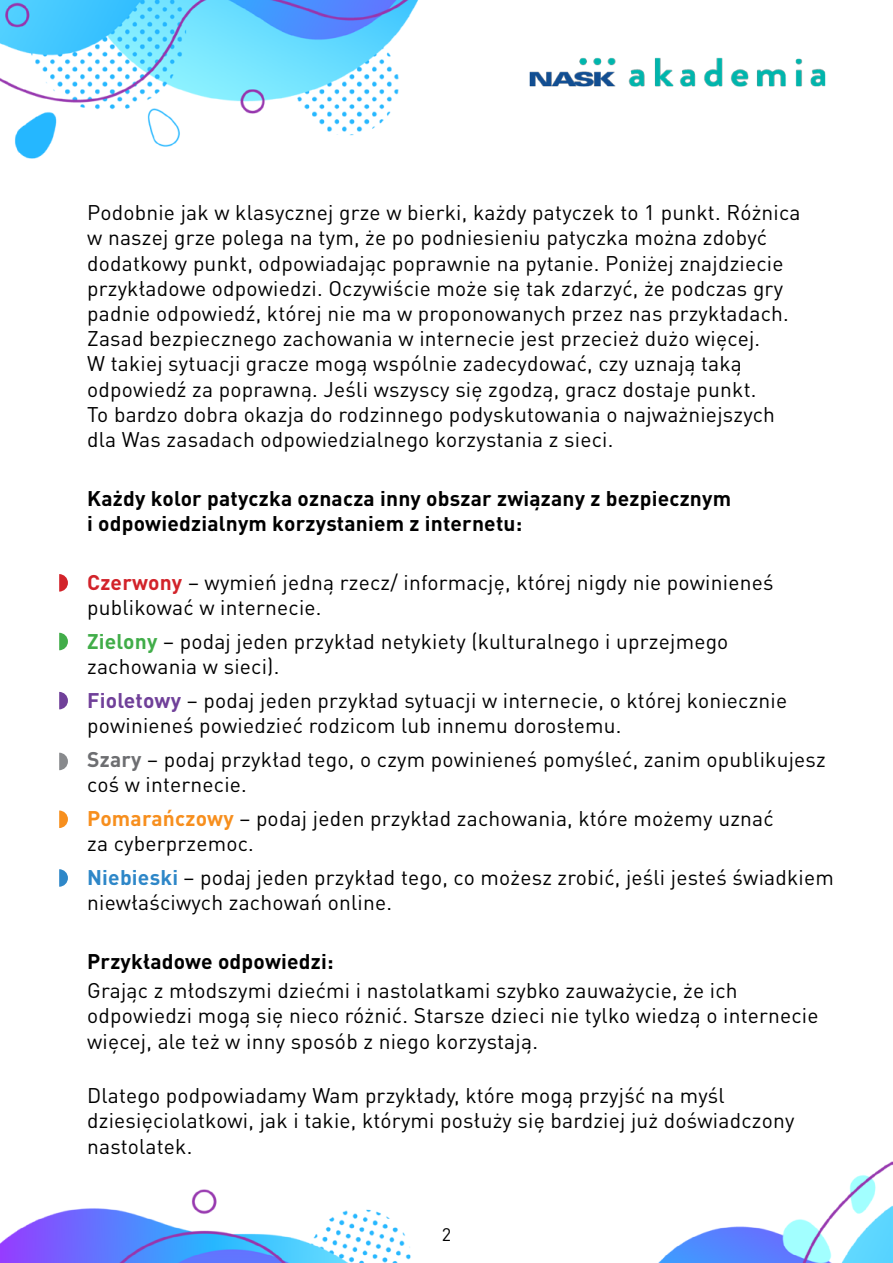
<style>
.page{position:relative;width:893px;height:1263px;background:#fff}
.page>*{position:absolute;margin:0;border:0;box-sizing:border-box;transform-origin:0 0}
.t1{font:21px/25.2px "DIN Pro";letter-spacing:.01em;color:#000}
.t2{font:700 21px/25.2px "DIN Pro";letter-spacing:.01em;color:#000}
.t3{font:18px "DIN Pro";color:#000}
.s1{font-weight:700;color:#d2232a}
.s2{font-weight:700;color:#41ad49}
.s3{font-weight:700;color:#704099}
.s4{font-weight:700;color:#6d6e71}
.s5{font-weight:700;color:#f78f1e}
.s6{font-weight:700;color:#2e87c8}
</style>
<div class="page">
<img style="left:0;top:0;width:893px;height:1263px">
<svg style="left:59px;top:574px;width:9px;height:18px"></svg>
<svg style="left:59px;top:633px;width:9px;height:17px"></svg>
<svg style="left:59px;top:692px;width:9px;height:17px"></svg>
<svg style="left:59px;top:810px;width:9px;height:18px"></svg>
<svg style="left:59px;top:869px;width:9px;height:18px"></svg>
<svg style="left:59px;top:753px;width:9px;height:17px"></svg>
<p class="t1" style="left:87px;top:199px;width:715px">Podobnie jak w klasycznej grze w bierki, każdy patyczek to 1 punkt. Różnica w naszej grze polega na tym, że po podniesieniu patyczka można zdobyć dodatkowy punkt, odpowiadając poprawnie na pytanie. Poniżej znajdziecie przykładowe odpowiedzi. Oczywiście może się tak zdarzyć, że podczas gry padnie odpowiedź, której nie ma w proponowanych przez nas przykładach.<br>Zasad bezpiecznego zachowania w internecie jest przecież dużo więcej.<br>W takiej sytuacji gracze mogą wspólnie zadecydować, czy uznają taką odpowiedź za poprawną. Jeśli wszyscy się zgodzą, gracz dostaje punkt.<br>To bardzo dobra okazja do rodzinnego podyskutowania o najważniejszych dla Was zasadach odpowiedzialnego korzystania z sieci.</p>
<p class="t2" style="left:87px;top:485px;width:645px">Każdy kolor patyczka oznacza inny obszar związany z bezpiecznym i odpowiedzialnym korzystaniem z internetu:</p>
<p class="t1" style="left:87px;top:569px;width:688px"><span class="s1">Czerwony</span> – wymień jedną rzecz/ informację, której nigdy nie powinieneś publikować w internecie.</p>
<p class="t1" style="left:87px;top:628px;width:643px"><span class="s2">Zielony</span> – podaj jeden przykład netykiety (kulturalnego i uprzejmego zachowania w sieci).</p>
<p class="t1" style="left:87px;top:687px;width:702px"><span class="s3">Fioletowy</span> – podaj jeden przykład sytuacji w internecie, o której koniecznie powinieneś powiedzieć rodzicom lub innemu dorosłemu.</p>
<p class="t1" style="left:87px;top:746px;width:740px"><span class="s4">Szary</span> – podaj przykład tego, o czym powinieneś pomyśleć, zanim opublikujesz coś w internecie.</p>
<p class="t1" style="left:87px;top:805px;width:688px"><span class="s5">Pomarańczowy</span> – podaj jeden przykład zachowania, które możemy uznać za cyberprzemoc.</p>
<p class="t1" style="left:87px;top:863px;width:748px"><span class="s6">Niebieski</span> – podaj jeden przykład tego, co możesz zrobić, jeśli jesteś świadkiem niewłaściwych zachowań online.</p>
<p class="t2" style="left:87px;top:948px;width:248px">Przykładowe odpowiedzi:</p>
<p class="t1" style="left:87px;top:977px;width:733px">Grając z młodszymi dziećmi i nastolatkami szybko zauważycie, że ich odpowiedzi mogą się nieco różnić. Starsze dzieci nie tylko wiedzą o internecie więcej, ale też w inny sposób z niego korzystają.</p>
<p class="t1" style="left:87px;top:1082px;width:709px">Dlatego podpowiadamy Wam przykłady, które mogą przyjść na myśl dziesięciolatkowi, jak i takie, którymi posłuży się bardziej już doświadczony nastolatek.</p>
<p class="t3" style="left:442px;top:1222px;width:11px">2</p>
</div>
